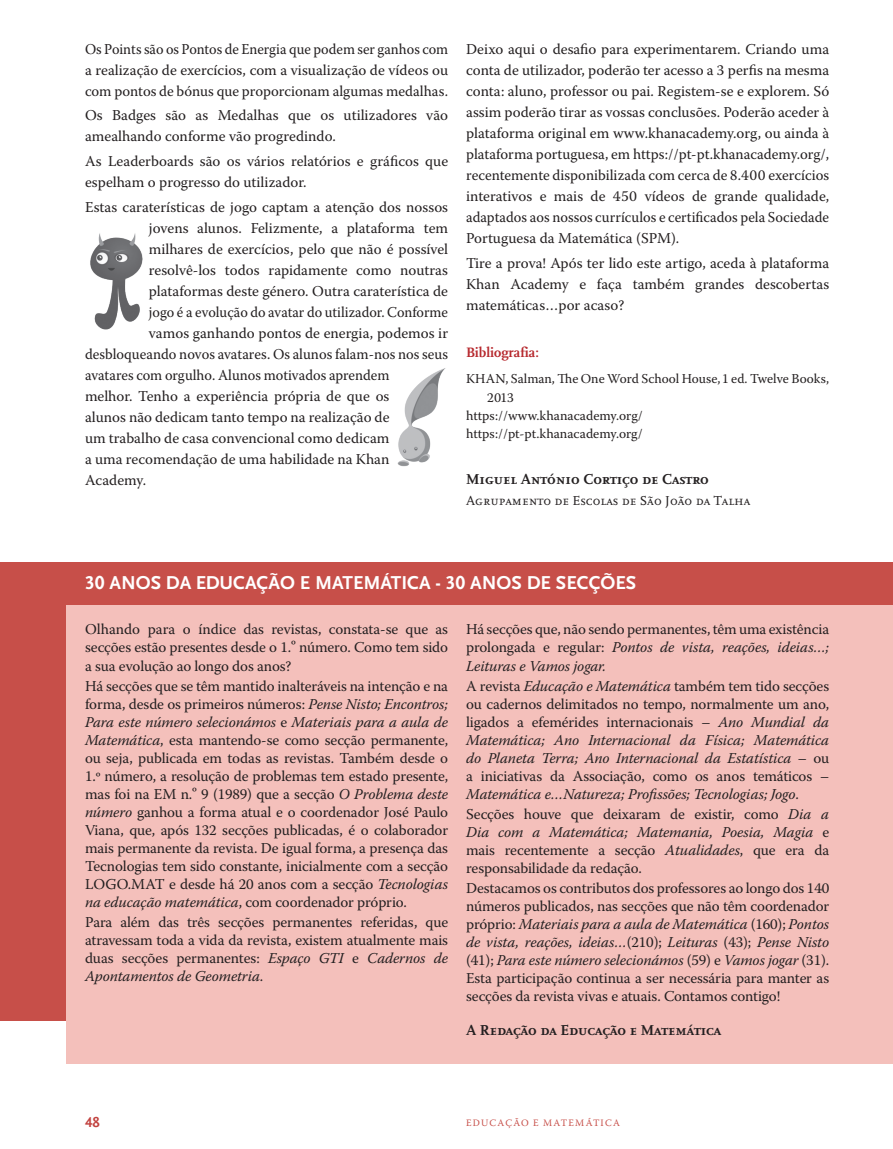
<style>
.page{position:relative;width:893px;height:1149px;background:#fff}
.page>*{position:absolute;margin:0;border:0;box-sizing:border-box;transform-origin:0 0}
.t1{font:700 19.5px "Scala Sans Pro";color:#fff}
.MAINMATTER__MAIN_TEX{font:15px/18px "Warnock Pro";color:#231f20;text-align:justify}
.t2{font:italic 15px/18px "Warnock Pro";letter-spacing:-.01em;color:#231f20;text-align:justify}
.MAINMATTER__MAIN_TEX-2{font:15px/21px "Warnock Pro";color:#231f20;text-align:justify;scale:.95 1}
.FINAL_AUTOR_ARTIGO{font:700 15px "Scala Caps";color:#231f20}
.MAINMATTER__MAIN_TEX-3{font:15px "Warnock Pro";color:#231f20;scale:.96 1}
.t3{font:15px "Scala Sans Bold SC";color:#c24340}
.REFERÊNCIAS_NOME{font:700 14.25px "Scala";color:#b6282d}
.REFERÊNCIAS_CONTEUDO{font:13.5px/18px "Warnock Pro";color:#231f20}
.INSTITUIÇÃO_AUTOR_AR{font:13.5px "Scala Caps";color:#231f20}
.t4{font:9.75px "Warnock Pro";letter-spacing:.115em;color:#c74f49}
.s1{font-style:italic}
.s2{font-style:normal}
</style>
<div class="page">
<div style="left:0;top:561px;width:893px;height:458px;background:#c74f49"></div>
<div style="left:67px;top:605px;width:826px;height:458px;background:#f4c0bb"></div>
<img style="left:90px;top:233px;width:53px;height:97px">
<img style="left:397px;top:368px;width:49px;height:99px">
<p class="MAINMATTER__MAIN_TEX-2" style="left:85px;top:38px;width:384px">Os Points são os Pontos de Energia que podem ser ganhos com a realização de exercícios, com a visualização de vídeos ou com pontos de bónus que proporcionam algumas medalhas.</p>
<p class="MAINMATTER__MAIN_TEX" style="left:85px;top:104px;width:365px;line-height:21px">Os Badges são as Medalhas que os utilizadores vão amealhando conforme vão progredindo.</p>
<p class="MAINMATTER__MAIN_TEX" style="left:85px;top:150px;width:365px;line-height:21px">As Leaderboards são os vários relatórios e gráficos que espelham o progresso do utilizador.</p>
<p class="MAINMATTER__MAIN_TEX" style="left:85px;top:198px;width:365px">Estas caraterísticas de jogo captam a atenção dos nossos</p>
<p class="MAINMATTER__MAIN_TEX" style="left:149px;top:219px;width:301px">jovens alunos. Felizmente, a plataforma tem</p>
<p class="MAINMATTER__MAIN_TEX" style="left:149px;top:240px;width:301px">milhares de exercícios, pelo que não é possível</p>
<p class="MAINMATTER__MAIN_TEX" style="left:149px;top:261px;width:301px">resolvê-los todos rapidamente como noutras</p>
<p class="MAINMATTER__MAIN_TEX" style="left:149px;top:282px;width:301px">plataformas deste género. Outra caraterística de</p>
<p class="MAINMATTER__MAIN_TEX-2" style="left:149px;top:301px;width:316px">jogo é a evolução do avatar do utilizador. Conforme</p>
<p class="MAINMATTER__MAIN_TEX" style="left:149px;top:324px;width:301px">vamos ganhando pontos de energia, podemos ir</p>
<p class="MAINMATTER__MAIN_TEX" style="left:85px;top:345px;width:365px">desbloqueando novos avatares. Os alunos falam-nos nos seus</p>
<p class="MAINMATTER__MAIN_TEX-3" style="left:85px;top:366px;width:319px">avatares com orgulho. Alunos motivados aprendem</p>
<p class="MAINMATTER__MAIN_TEX" style="left:85px;top:387px;width:306px">melhor. Tenho a experiência própria de que os</p>
<p class="MAINMATTER__MAIN_TEX" style="left:85px;top:408px;width:306px">alunos não dedicam tanto tempo na realização de</p>
<p class="MAINMATTER__MAIN_TEX" style="left:85px;top:429px;width:306px">um trabalho de casa convencional como dedicam</p>
<p class="MAINMATTER__MAIN_TEX" style="left:85px;top:450px;width:306px">a uma recomendação de uma habilidade na Khan</p>
<p class="MAINMATTER__MAIN_TEX" style="left:85px;top:471px;width:63px">Academy.</p>
<p class="MAINMATTER__MAIN_TEX" style="left:466px;top:38px;width:365px;line-height:21px">Deixo aqui o desafio para experimentarem. Criando uma conta de utilizador, poderão ter acesso a 3 perfis na mesma conta: aluno, professor ou pai. Registem-se e explorem. Só assim poderão tirar as vossas conclusões. Poderão aceder à plataforma original em www.khanacademy.org, ou ainda à plataforma portuguesa, em https://pt-pt.khanacademy.org/, recentemente disponibilizada com cerca de 8.400 exercícios interativos e mais de 450 vídeos de grande qualidade, adaptados aos nossos currículos e certificados pela Sociedade Portuguesa da Matemática (SPM).</p>
<p class="MAINMATTER__MAIN_TEX" style="left:466px;top:252px;width:365px;line-height:21px">Tire a prova! Após ter lido este artigo, aceda à plataforma Khan Academy e faça também grandes descobertas matemáticas…por acaso?</p>
<p class="REFERÊNCIAS_NOME" style="left:466px;top:344px;width:74px">Bibliografia:</p>
<p class="REFERÊNCIAS_CONTEUDO" style="left:487px;top:370px;width:344px;text-indent:-21px">KHAN, Salman, The One Word School House, 1 ed. Twelve Books,<br>2013</p>
<p class="REFERÊNCIAS_CONTEUDO" style="left:466px;top:406px;width:178px">https://www.khanacademy.org/</p>
<p class="REFERÊNCIAS_CONTEUDO" style="left:466px;top:424px;width:178px">https://pt-pt.khanacademy.org/</p>
<p class="FINAL_AUTOR_ARTIGO" style="left:466px;top:470px;width:244px">Miguel António Cortiço de Castro</p>
<p class="INSTITUIÇÃO_AUTOR_AR" style="left:466px;top:493px;width:286px">Agrupamento de Escolas de São João da Talha</p>
<p class="t1" style="left:85px;top:571px;width:553px">30 ANOS DA EDUCAÇÃO E MATEMÁTICA - 30 ANOS DE SECÇÕES</p>
<p class="MAINMATTER__MAIN_TEX" style="left:466px;top:620px;width:365px">Há secções que, não sendo permanentes, têm uma existência prolongada e regular: <span class="s1">Pontos de vista, reações, ideias…; Leituras e Vamos jogar.</span></p>
<p class="t2" style="left:466px;top:676px;width:365px"><span class="s2">A revista</span> Educação e Matemática <span class="s2">também tem tido secções ou cadernos delimitados no tempo, normalmente um ano, ligados a efemérides internacionais –</span> Ano Mundial da Matemática; Ano Internacional da Física; Matemática do Planeta Terra; Ano Internacional da Estatística <span class="s2">– ou a iniciativas da Associação, como os anos temáticos – </span>Matemática e…Natureza; Profissões; Tecnologias; Jogo<span class="s2">.</span></p>
<p class="MAINMATTER__MAIN_TEX" style="left:466px;top:804px;width:365px">Secções houve que deixaram de existir, como <span class="s1">Dia a Dia com a Matemática; Matemania, Poesia, Magia</span> e mais recentemente a secção <span class="s1">Atualidades</span>, que era da responsabilidade da redação.</p>
<p class="MAINMATTER__MAIN_TEX" style="left:466px;top:878px;width:365px">Destacamos os contributos dos professores ao longo dos 140 números publicados, nas secções que não têm coordenador próprio: <span class="s1">Materiais para a aula de Matemática</span> (160); <span class="s1">Pontos de vista, reações, ideias…</span>(210); <span class="s1">Leituras</span> (43); <span class="s1">Pense Nisto </span>(41); <span class="s1">Para este número selecionámos</span> (59) e <span class="s1">Vamos jogar</span> (31).<br>Esta participação continua a ser necessária para manter as secções da revista vivas e atuais. Contamos contigo!</p>
<p class="FINAL_AUTOR_ARTIGO" style="left:466px;top:1021px;width:257px">A Redação da Educação e Matemática</p>
<p class="MAINMATTER__MAIN_TEX" style="left:85px;top:620px;width:365px">Olhando para o índice das revistas, constata-se que as secções estão presentes desde o 1.º número. Como tem sido a sua evolução ao longo dos anos?</p>
<p class="MAINMATTER__MAIN_TEX" style="left:85px;top:676px;width:365px">Há secções que se têm mantido inalteráveis na intenção e na forma, desde os primeiros números: <span class="s1">Pense Nisto; Encontros; Para este número selecionámos</span> e <span class="s1">Materiais para a aula de Matemática</span>, esta mantendo-se como secção permanente, ou seja, publicada em todas as revistas. Também desde o 1.º número, a resolução de problemas tem estado presente, mas foi na EM n.º 9 (1989) que a secção <span class="s1">O Problema deste número</span> ganhou a forma atual e o coordenador José Paulo Viana, que, após 132 secções publicadas, é o colaborador mais permanente da revista. De igual forma, a presença das Tecnologias tem sido constante, inicialmente com a secção LOGO.MAT e desde há 20 anos com a secção <span class="s1">Tecnologias na educação matemática</span>, com coordenador próprio.</p>
<p class="MAINMATTER__MAIN_TEX" style="left:85px;top:912px;width:365px">Para além das três secções permanentes referidas, que atravessam toda a vida da revista, existem atualmente mais duas secções permanentes: <span class="s1">Espaço GTI</span> e <span class="s1">Cadernos de Apontamentos de Geometria</span>.</p>
<p class="t3" style="left:85px;top:1112px;width:16px">48</p>
<p class="t4" style="left:466px;top:1116px;width:155px">EDUCAÇÃO E MATEMÁTICA</p>
</div>
